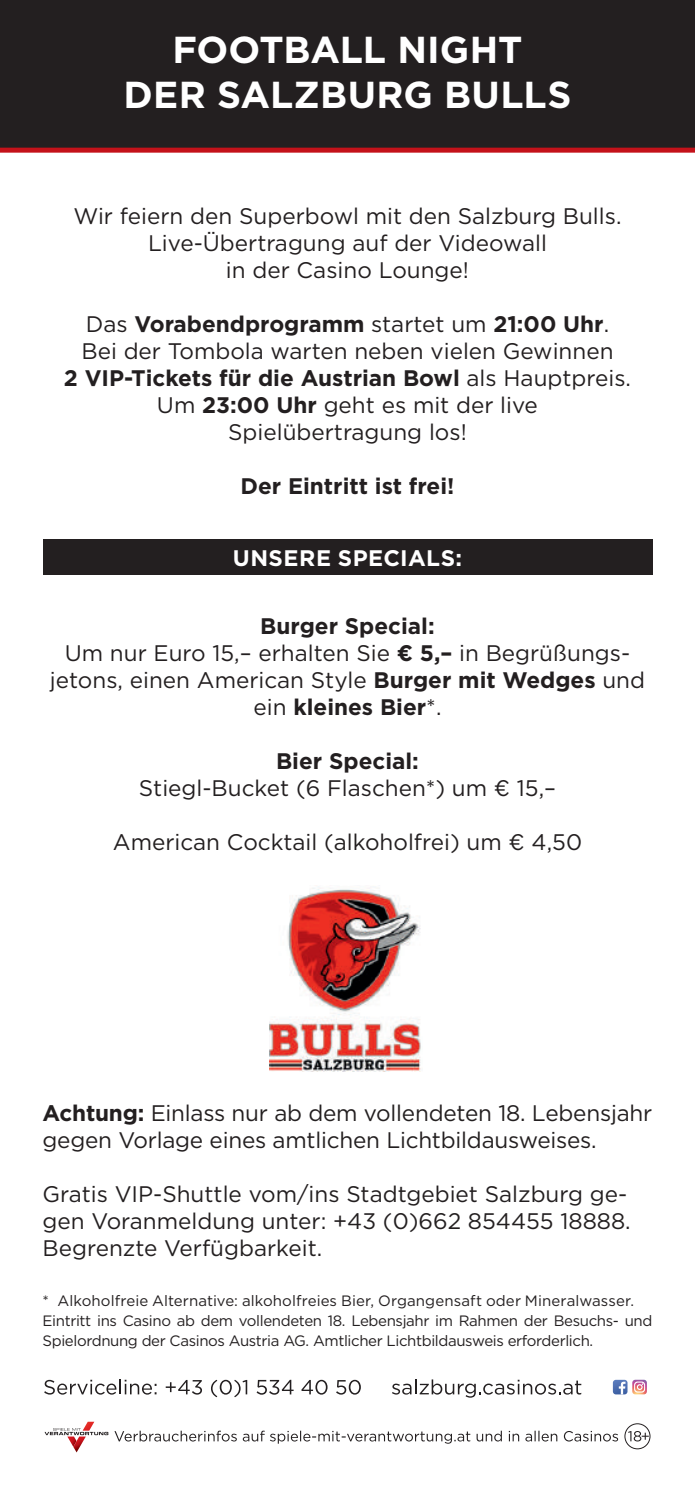
<style>
.page{position:relative;width:695px;height:1489px;background:#fff}
.page>*{position:absolute;margin:0;border:0;box-sizing:border-box;transform-origin:0 0}
.t1{font:700 37.5px/45px "Gotham";color:#fff;text-align:center}
.t2{font:22.5px/27px "Gotham";color:#231f20;text-align:center}
.t3{font:700 22.5px "Gotham";color:#231f20}
.t4{font:700 22.5px "Gotham";letter-spacing:.02em;color:#fff}
.t5{font:15px/20px "Gotham";letter-spacing:-.025em;color:#231f20}
.t6{font:15px "Gotham";letter-spacing:.005em;color:#231f20}
.s1{font-weight:700}
</style>
<div class="page">
<div style="left:0;top:0;width:694px;height:149px;background:#231f20"></div>
<div style="left:0;top:148px;width:694px;height:5px;background:#c4121a"></div>
<div style="left:43px;top:539px;width:609px;height:36px;background:#231f20"></div>
<svg style="left:114px;top:1430px;width:534px;height:13px"></svg>
<img style="left:73px;top:1421px;width:21px;height:31px">
<svg style="left:44px;top:1427px;width:64px;height:19px"></svg>
<div style="left:624px;top:1423px;width:26px;height:26px;border:1px solid #231f20;border-radius:50%"></div>
<svg style="left:256px;top:1379px;width:37px;height:15px"></svg>
<svg style="left:44px;top:1379px;width:112px;height:15px"></svg>
<svg style="left:166px;top:1380px;width:36px;height:14px"></svg>
<svg style="left:211px;top:1379px;width:36px;height:18px"></svg>
<svg style="left:301px;top:1379px;width:26px;height:15px"></svg>
<svg style="left:336px;top:1379px;width:25px;height:15px"></svg>
<svg style="left:612px;top:1379px;width:34px;height:15px"></svg>
<svg style="left:392px;top:1379px;width:189px;height:18px"></svg>
<img style="left:269px;top:886px;width:152px;height:185px">
<h1 class="t1" style="left:124px;top:27px;width:449px">FOOTBALL NIGHT<br>DER SALZBURG BULLS</h1>
<p class="t2" style="left:73px;top:202px;width:549px">Wir feiern den Superbowl mit den Salzburg Bulls.<br>Live-Übertragung auf der Videowall<br>in der Casino Lounge!</p>
<p class="t2" style="left:64px;top:310px;width:568px">Das <span class="s1">Vorabendprogramm</span> startet um <span class="s1">21:00 Uhr</span>.<br>Bei der Tombola warten neben vielen Gewinnen<br><span class="s1">2 VIP-Tickets für die Austrian Bowl</span> als Hauptpreis.<br>Um <span class="s1">23:00 Uhr</span> geht es mit der live Spielübertragung los!</p>
<p class="t3" style="left:240px;top:471px;width:215px">Der Eintritt ist frei!</p>
<p class="t4" style="left:233px;top:543px;width:231px">UNSERE SPECIALS:</p>
<p class="t2" style="left:50px;top:612px;width:596px"><span class="s1">Burger Special:<br></span>Um nur Euro 15,– erhalten Sie <span class="s1">€ 5,–</span> in Begrüßungs&shy;jetons, einen American Style <span class="s1">Burger mit Wedges</span> und ein <span class="s1">kleines Bier</span>*.</p>
<p class="t3" style="left:276px;top:746px;width:144px">Bier Special:</p>
<p class="t2" style="left:139px;top:774px;width:418px">Stiegl-Bucket (6 Flaschen*) um € 15,–</p>
<p class="t2" style="left:113px;top:828px;width:470px">American Cocktail (alkoholfrei) um € 4,50</p>
<p class="t2" style="left:43px;top:1098px;width:611px;text-align:left"><span class="s1">Achtung:</span> Einlass nur ab dem vollendeten 18. Lebensjahr gegen Vorlage eines amtlichen Lichtbildausweises.</p>
<p class="t2" style="left:43px;top:1179px;width:589px;text-align:left">Gratis VIP-Shuttle vom/ins Stadtgebiet Salzburg ge&shy;gen Voranmeldung unter: +43 (0)662 854455 18888.<br>Begrenzte Verfügbarkeit.</p>
<p class="t6" style="left:43px;top:1290px;width:593px">* Alkoholfreie Alternative: alkoholfreies Bier, Organgensaft oder Mineralwasser.</p>
<p class="t5" style="left:43px;top:1310px;width:611px">Eintritt ins Casino ab dem vollendeten 18. Lebensjahr im Rahmen der Besuchs- und<br>Spielordnung der Casinos Austria AG. Amtlicher Lichtbildausweis erforderlich.</p>
</div>
